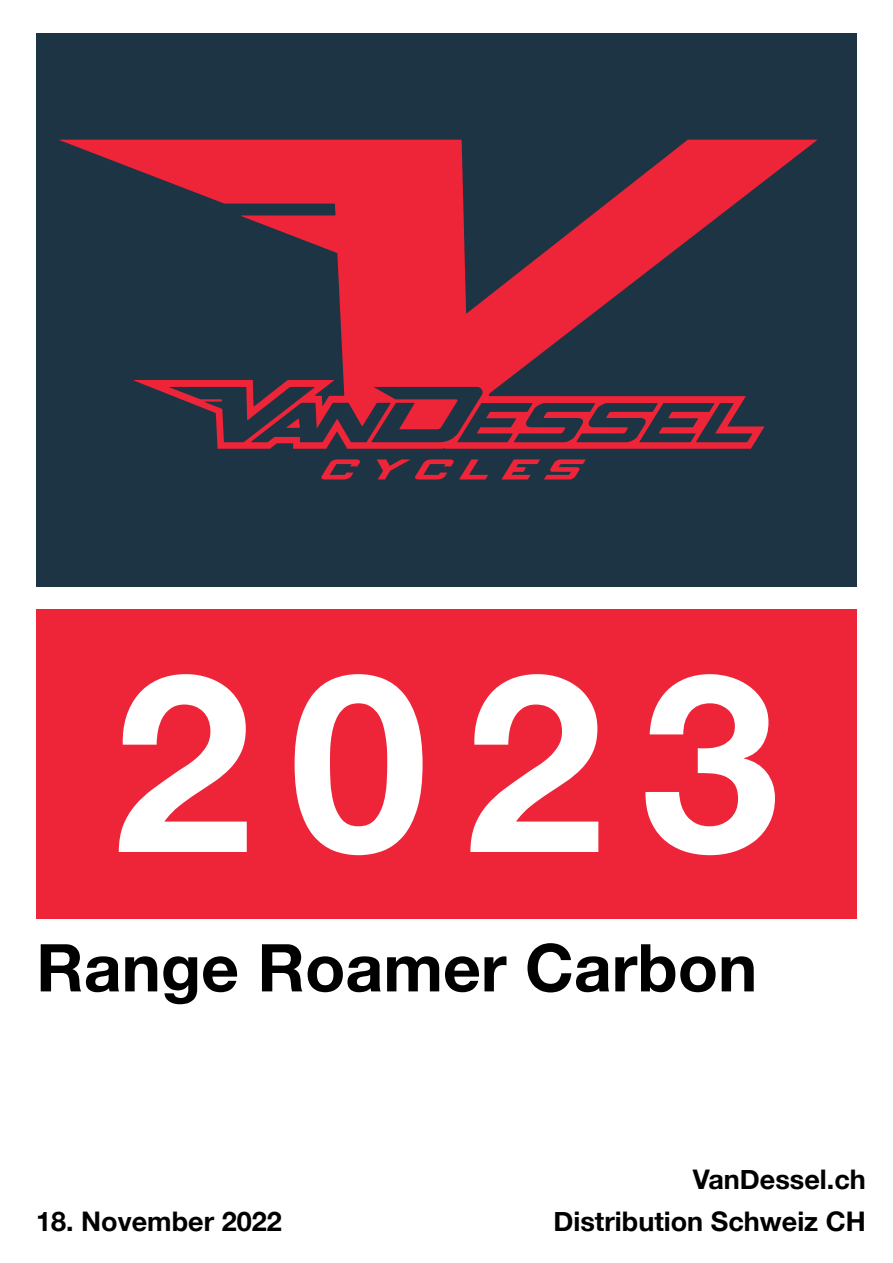
<style>
.page{position:relative;width:893px;height:1263px;background:#fff}
.page>*{position:absolute;margin:0;border:0;box-sizing:border-box;transform-origin:0 0}
.t1{font:700 249px "Helvetica Neue";color:#fff}
.t2{font:700 66px "Helvetica Neue";color:#000}
.t3{font:700 27px "Helvetica Neue";color:#000}
</style>
<div class="page">
<div style="left:36px;top:33px;width:821px;height:554px;background:#1d3444"></div>
<div style="left:36px;top:609px;width:821px;height:309px;background:#ee2439"></div>
<svg style="left:59px;top:140px;width:758px;height:309px"></svg>
<svg style="left:286px;top:418px;width:14px;height:10px"></svg>
<svg style="left:321px;top:459px;width:39px;height:20px"></svg>
<svg style="left:377px;top:459px;width:111px;height:20px"></svg>
<svg style="left:501px;top:459px;width:85px;height:20px"></svg>
<h1 class="t1" style="left:114px;top:568px;width:667px">2023</h1>
<h2 class="t2" style="left:36px;top:916px;width:723px">Range Roamer Carbon</h2>
<p class="t3" style="left:36px;top:1200px;width:247px">18. November 2022</p>
<p class="t3" style="left:693px;top:1158px;width:175px">VanDessel.ch</p>
<p class="t3" style="left:553px;top:1200px;width:314px">Distribution Schweiz CH</p>
</div>
